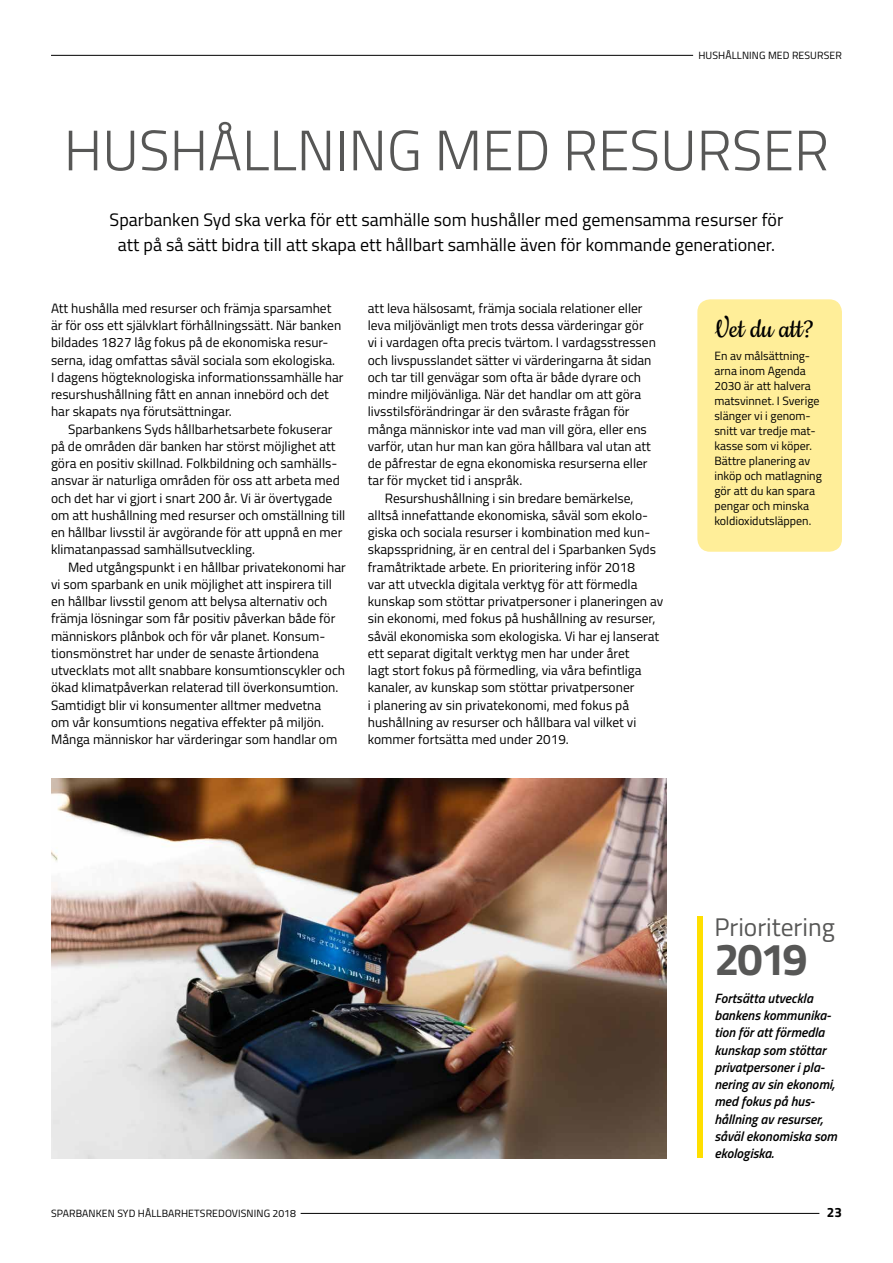
<style>
.page{position:relative;width:893px;height:1263px;background:#fff}
.page>*{position:absolute;margin:0;border:0;box-sizing:border-box;transform-origin:0 0}
.t1{font:300 57px "Titillium";color:#575756}
.t2{font:700 45px "Titillium";color:#575756}
.t3{font:30px "Cookie";color:#000}
.t4{font:25.5px "Titillium";color:#575756}
.t5{font:18px/25.5px "Titillium";color:#000;text-align:center}
.t6{font:13.5px/17.2px "Titillium";color:#000}
.t7{font:italic 600 13.5px/17.2px "Titillium";color:#000}
.t8{font:700 13.5px "Titillium";color:#000}
.t9{font:12px/15px "Titillium";color:#000}
.t10{font:10.5px "Titillium";letter-spacing:.01em;color:#000}
</style>
<div class="page">
<hr style="left:301px;top:1213px;width:518px;height:1px;background:#000">
<hr style="left:51px;top:55px;width:642px;height:1px;background:#000">
<div style="left:697px;top:917px;width:5px;height:241px;background:#ffdf00"></div>
<div style="left:697px;top:299px;width:145px;height:253px;background:#fe9;border-radius:13px"></div>
<img style="left:51px;top:779px;width:615px;height:379px">
<p class="t10" style="left:698px;top:48px;width:145px">HUSHÅLLNING MED RESURSER</p>
<h1 class="t1" style="left:64px;top:109px;width:767px">HUSHÅLLNING MED RESURSER</h1>
<h3 class="t5" style="left:110px;top:206px;width:675px">Sparbanken Syd ska verka för ett samhälle som hushåller med gemensamma resurser för att på så sätt bidra till att skapa ett hållbart samhälle även för kommande generationer.</h3>
<p class="t6" style="left:51px;top:299px;width:294px">Att hushålla med resurser och främja sparsamhet är för oss ett självklart förhållningssätt. När banken bildades 1827 låg fokus på de ekonomiska resur&shy;serna, idag omfattas såväl sociala som ekologiska.<br>I dagens högteknologiska informationssamhälle har resurshushållning fått en annan innebörd och det har skapats nya förutsättningar.</p>
<p class="t6" style="left:51px;top:420px;width:296px;text-indent:17px">Sparbankens Syds hållbarhetsarbete fokuserar på de områden där banken har störst möjlighet att göra en positiv skillnad. Folkbildning och samhälls&shy;ansvar är naturliga områden för oss att arbeta med och det har vi gjort i snart 200 år. Vi är övertygade om att hushållning med resurser och omställning till en hållbar livsstil är avgörande för att uppnå en mer klimatanpassad samhällsutveckling.</p>
<p class="t6" style="left:51px;top:558px;width:296px;text-indent:17px">Med utgångspunkt i en hållbar privatekonomi har vi som sparbank en unik möjlighet att inspirera till en hållbar livsstil genom att belysa alternativ och främja lösningar som får positiv påverkan både för människors plånbok och för vår planet. Konsum&shy;tionsmönstret har under de senaste årtiondena utvecklats mot allt snabbare konsumtionscykler och ökad klimatpåverkan relaterad till överkonsumtion.<br>Samtidigt blir vi konsumenter alltmer medvetna<br>om vår konsumtions negativa effekter på miljön.<br>Många människor har värderingar som handlar om</p>
<p class="t6" style="left:368px;top:299px;width:276px">att leva hälsosamt, främja sociala relationer eller</p>
<p class="t6" style="left:368px;top:316px;width:277px">leva miljövänligt men trots dessa värderingar gör</p>
<p class="t6" style="left:368px;top:333px;width:290px">vi i vardagen ofta precis tvärtom. I vardagsstressen</p>
<p class="t6" style="left:368px;top:351px;width:285px">och livspusslandet sätter vi värderingarna åt sidan</p>
<p class="t6" style="left:368px;top:368px;width:275px">och tar till genvägar som ofta är både dyrare och</p>
<p class="t6" style="left:368px;top:385px;width:275px">mindre miljövänliga. När det handlar om att göra</p>
<p class="t6" style="left:368px;top:402px;width:263px">livsstilsförändringar är den svåraste frågan för</p>
<p class="t6" style="left:368px;top:420px;width:281px">många människor inte vad man vill göra, eller ens</p>
<p class="t6" style="left:368px;top:437px;width:285px">varför, utan hur man kan göra hållbara val utan att</p>
<p class="t6" style="left:368px;top:454px;width:281px">de påfrestar de egna ekonomiska resurserna eller</p>
<p class="t6" style="left:368px;top:471px;width:156px">tar för mycket tid i anspråk.</p>
<p class="t6" style="left:385px;top:489px;width:250px">Resurshushållning i sin bredare bemärkelse,</p>
<p class="t6" style="left:368px;top:506px;width:282px">alltså innefattande ekonomiska, såväl som ekolo-</p>
<p class="t6" style="left:368px;top:523px;width:284px">giska och sociala resurser i kombination med kun-</p>
<p class="t6" style="left:368px;top:540px;width:290px">skapsspridning, är en central del i Sparbanken Syds</p>
<p class="t6" style="left:368px;top:558px;width:269px">framåtriktade arbete. En prioritering inför 2018</p>
<p class="t6" style="left:368px;top:575px;width:271px">var att utveckla digitala verktyg för att förmedla</p>
<p class="t6" style="left:368px;top:592px;width:297px">kunskap som stöttar privatpersoner i planeringen av</p>
<p class="t6" style="left:368px;top:609px;width:289px">sin ekonomi, med fokus på hushållning av resurser,</p>
<p class="t6" style="left:368px;top:627px;width:293px">såväl ekonomiska som ekologiska. Vi har ej lanserat</p>
<p class="t6" style="left:368px;top:644px;width:263px">ett separat digitalt verktyg men har under året</p>
<p class="t6" style="left:368px;top:661px;width:275px">lagt stort fokus på förmedling, via våra befintliga</p>
<p class="t6" style="left:368px;top:678px;width:268px">kanaler, av kunskap som stöttar privatpersoner</p>
<p class="t6" style="left:368px;top:696px;width:263px">i planering av sin privatekonomi, med fokus på</p>
<p class="t6" style="left:368px;top:713px;width:270px">hushållning av resurser och hållbara val vilket vi</p>
<p class="t6" style="left:368px;top:730px;width:202px">kommer fortsätta med under 2019.</p>
<h3 class="t3" style="left:714px;top:313px;width:101px">Vet du att?</h3>
<p class="t9" style="left:714px;top:348px;width:109px">En av målsättning&shy;arna inom Agenda<br>2030 är att halvera matsvinnet. I Sverige slänger vi i genom&shy;snitt var tredje mat&shy;kasse som vi köper.<br>Bättre planering av inköp och matlagning gör att du kan spara pengar och minska koldioxidutsläppen.</p>
<h3 class="t4" style="left:714px;top:908px;width:122px">Prioritering</h3>
<h2 class="t2" style="left:714px;top:924px;width:95px">2019</h2>
<p class="t7" style="left:714px;top:989px;width:124px">Fortsätta utveckla bankens kommunika&shy;tion för att förmedla kunskap som stöttar privatpersoner i pla&shy;nering av sin ekonomi, med fokus på hus&shy;hållning av resurser, såväl ekonomiska som ekologiska.</p>
<p class="t10" style="left:51px;top:1205px;width:246px">SPARBANKEN SYD HÅLLBARHETSREDOVISNING 2018</p>
<p class="t8" style="left:827px;top:1202px;width:17px">23</p>
</div>
